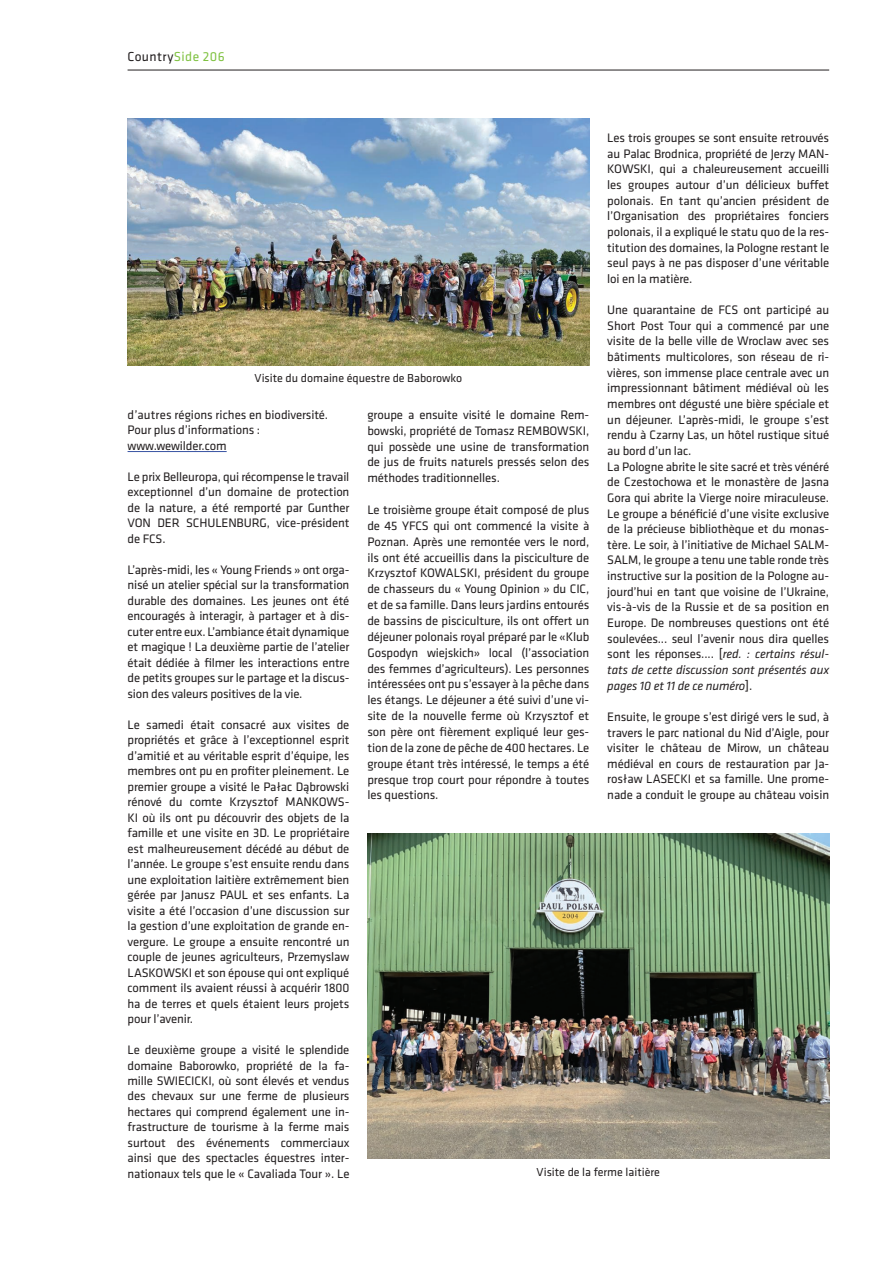
<style>
.page{position:relative;width:893px;height:1263px;background:#fff}
.page>*{position:absolute;margin:0;border:0;box-sizing:border-box;transform-origin:0 0}
.t1{font:13.5px "Klavika";letter-spacing:.03em;color:#231f20}
.t2{font:12.75px/15.5px "Klavika";letter-spacing:-.01em;color:#231f20;text-align:justify}
.Heading_4{font:12px "Klavika";color:#231f20}
.s1{color:#7fc241}
.s2{font-style:italic}
</style>
<div class="page">
<hr style="left:128px;top:451px;width:99px;height:1px;background:#3853a3">
<hr style="left:128px;top:70px;width:701px;height:1px;background:#231f20">
<img style="left:128px;top:118px;width:461px;height:247px">
<img style="left:367px;top:833px;width:462px;height:326px">
<p class="t1" style="left:128px;top:49px;width:99px">Country<span class="s1">Side 206</span></p>
<p class="t2" style="left:607px;top:130px;width:223px">Les trois groupes se sont ensuite retrouvés au Palac Brodnica, propriété de Jerzy MAN-KOWSKI, qui a chaleureusement accueilli les groupes autour d’un délicieux buffet polonais. En tant qu’ancien président de l’Organisation des propriétaires fonciers polonais, il a expliqué le statu quo de la res&shy;titution des domaines, la Pologne restant le seul pays à ne pas disposer d’une véritable loi en la matière.</p>
<p class="t2" style="left:607px;top:302px;width:223px">Une quarantaine de FCS ont participé au Short Post Tour qui a commencé par une visite de la belle ville de Wroclaw avec ses bâtiments multicolores, son réseau de ri&shy;vières, son immense place centrale avec un impressionnant bâtiment médiéval où les membres ont dégusté une bière spéciale et un déjeuner. L’après-midi, le groupe s’est rendu à Czarny Las, un hôtel rustique situé au bord d’un lac.</p>
<p class="t2" style="left:607px;top:459px;width:223px">La Pologne abrite le site sacré et très vénéré de Czestochowa et le monastère de Jasna Gora qui abrite la Vierge noire miraculeuse.<br>Le groupe a bénéficié d’une visite exclusive de la précieuse bibliothèque et du monas&shy;tère. Le soir, à l’initiative de Michael SALM-SALM, le groupe a tenu une table ronde très instructive sur la position de la Pologne au&shy;jourd’hui en tant que voisine de l’Ukraine, vis-à-vis de la Russie et de sa position en Europe. De nombreuses questions ont été soulevées... seul l’avenir nous dira quelles sont les réponses.... [<span class="s2">red. : certains résul&shy;tats de cette discussion sont présentés aux pages 10 et 11 de ce numéro</span>].</p>
<p class="t2" style="left:607px;top:709px;width:223px">Ensuite, le groupe s’est dirigé vers le sud, à travers le parc national du Nid d’Aigle, pour visiter le château de Mirow, un château médiéval en cours de restauration par Ja&shy;rosław LASECKI et sa famille. Une prome&shy;nade a conduit le groupe au château voisin</p>
<p class="Heading_4" style="left:255px;top:371px;width:209px">Visite du domaine équestre de Baborowko</p>
<p class="t2" style="left:128px;top:407px;width:202px">d’autres régions riches en biodiversité.</p>
<p class="t2" style="left:128px;top:423px;width:134px">Pour plus d’informations :</p>
<p class="t2" style="left:128px;top:438px;width:101px">www.wewilder.com</p>
<p class="t2" style="left:128px;top:469px;width:223px">Le prix Belleuropa, qui récompense le travail exceptionnel d’un domaine de protection de la nature, a été remporté par Gunther VON DER SCHULENBURG, vice-président de FCS.</p>
<p class="t2" style="left:128px;top:562px;width:223px">L’après-midi, les « Young Friends » ont orga&shy;nisé un atelier spécial sur la transformation durable des domaines. Les jeunes ont été encouragés à interagir, à partager et à dis&shy;cuter entre eux. L’ambiance était dynamique et magique ! La deuxième partie de l’atelier était dédiée à filmer les interactions entre de petits groupes sur le partage et la discus&shy;sion des valeurs positives de la vie.</p>
<p class="t2" style="left:128px;top:717px;width:223px">Le samedi était consacré aux visites de propriétés et grâce à l’exceptionnel esprit d’amitié et au véritable esprit d’équipe, les membres ont pu en profiter pleinement. Le premier groupe a visité le Pałac Dąbrowski rénové du comte Krzysztof MANKOWS-KI où ils ont pu découvrir des objets de la famille et une visite en 3D. Le propriétaire est malheureusement décédé au début de l’année. Le groupe s’est ensuite rendu dans une exploitation laitière extrêmement bien gérée par Janusz PAUL et ses enfants. La visite a été l’occasion d’une discussion sur la gestion d’une exploitation de grande en&shy;vergure. Le groupe a ensuite rencontré un couple de jeunes agriculteurs, Przemyslaw LASKOWSKI et son épouse qui ont expliqué comment ils avaient réussi à acquérir 1800 ha de terres et quels étaient leurs projets pour l’avenir.</p>
<p class="t2" style="left:128px;top:1042px;width:223px">Le deuxième groupe a visité le splendide domaine Baborowko, propriété de la fa&shy;mille SWIECICKI, où sont élevés et vendus des chevaux sur une ferme de plusieurs hectares qui comprend également une in&shy;frastructure de tourisme à la ferme mais surtout des événements commerciaux ainsi que des spectacles équestres inter&shy;nationaux tels que le « Cavaliada Tour ». Le</p>
<p class="t2" style="left:367px;top:407px;width:223px;line-height:15.9px">groupe a ensuite visité le domaine Rem&shy;bowski, propriété de Tomasz REMBOWSKI, qui possède une usine de transformation de jus de fruits naturels pressés selon des méthodes traditionnelles.</p>
<p class="t2" style="left:367px;top:502px;width:223px;line-height:15.9px">Le troisième groupe était composé de plus de 45 YFCS qui ont commencé la visite à Poznan. Après une remontée vers le nord, ils ont été accueillis dans la pisciculture de Krzysztof KOWALSKI, président du groupe de chasseurs du « Young Opinion » du CIC, et de sa famille. Dans leurs jardins entourés de bassins de pisciculture, ils ont offert un déjeuner polonais royal préparé par le «Klub Gospodyn wiejskich» local (l’association des femmes d’agriculteurs). Les personnes intéressées ont pu s’essayer à la pêche dans les étangs. Le déjeuner a été suivi d’une vi&shy;site de la nouvelle ferme où Krzysztof et son père ont fièrement expliqué leur ges&shy;tion de la zone de pêche de 400 hectares. Le groupe étant très intéressé, le temps a été presque trop court pour répondre à toutes les questions.</p>
<p class="Heading_4" style="left:537px;top:1166px;width:125px">Visite de la ferme laitière</p>
</div>
